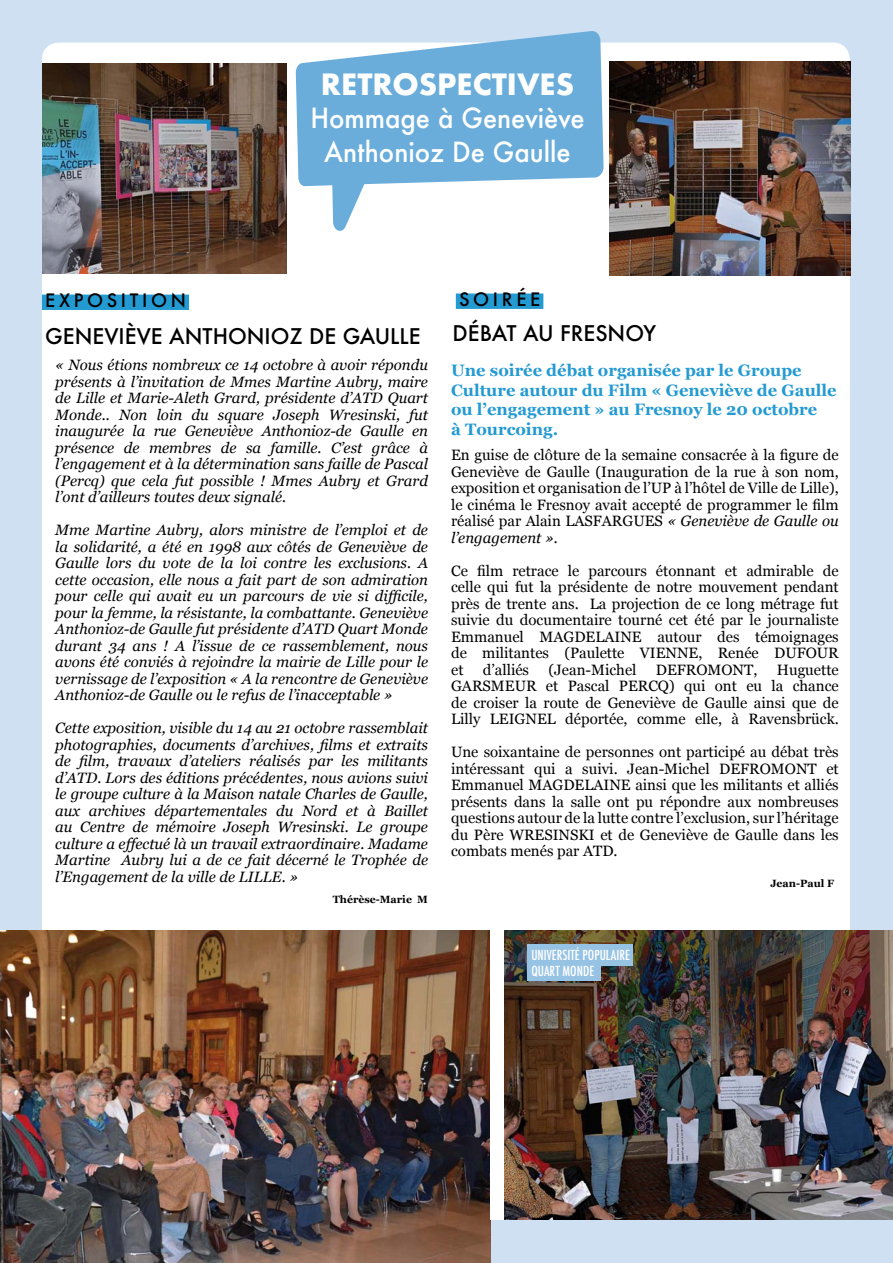
<style>
.page{position:relative;width:893px;height:1263px;background:#cee0f2}
.page>*{position:absolute;margin:0;border:0;box-sizing:border-box;transform-origin:0 0}
.t1{font:700 28.5px "Futura";color:#fff}
.t2{font:500 27px/34px "Futura";color:#fff;text-align:center;scale:.95 1}
.t3{font:500 21px "Futura";color:#000}
.t4{font:500 18px "Futura";letter-spacing:.2em;color:#000}
.t5{font:700 16.5px/19.5px "Georgia";color:#249ad2}
.t6{font:italic 15px/16.5px "Georgia";color:#000;text-align:justify}
.t7{font:15px/16.5px "Georgia";color:#000;text-align:justify}
.t8{font:500 condensed 13.5px/16.2px "Futura";color:#fff}
.t9{font:700 10.5px "Georgia";color:#000}
.s1{font-style:italic}
</style>
<div class="page">
<div style="left:42px;top:43px;width:808px;height:1176px;background:#fff;border-radius:17px"></div>
<div style="left:42px;top:295px;width:147px;height:15px;background:#249ad2"></div>
<svg style="left:296px;top:31px;width:308px;height:200px;fill:#6aaddb"></svg>
<img style="left:43px;top:63px;width:244px;height:210px">
<img style="left:609px;top:62px;width:241px;height:214px">
<div style="left:456px;top:293px;width:87px;height:16px;background:#249ad2"></div>
<img style="left:0;top:930px;width:490px;height:333px">
<img style="left:504px;top:930px;width:389px;height:290px">
<div style="left:490px;top:918px;width:14px;height:302px;background:#fff"></div>
<div style="left:527px;top:944px;width:106px;height:22px;background:#96c2e4"></div>
<div style="left:527px;top:959px;width:73px;height:21px;background:#96c2e4"></div>
<h1 class="t1" style="left:321px;top:64px;width:255px">RETROSPECTIVES</h1>
<h2 class="t2" style="left:310px;top:100px;width:290px">Hommage à Geneviève<br>Anthonioz De Gaulle</h2>
<p class="t4" style="left:45px;top:288px;width:142px">EXPOSITION</p>
<h3 class="t3" style="left:45px;top:322px;width:377px">GENEVIÈVE ANTHONIOZ DE GAULLE</h3>
<p class="t6" style="left:55px;top:356px;width:374px">« Nous étions nombreux ce 14 octobre à avoir répondu présents à l’invitation de Mmes Martine Aubry, maire de Lille et Marie-Aleth Grard, présidente d’ATD Quart Monde.. Non loin du square Joseph Wresinski, fut inaugurée la rue Geneviève Anthonioz-de Gaulle en présence de membres de sa famille. C’est grâce à l’engagement et à la détermination sans faille de Pascal (Percq) que cela fut possible ! Mmes Aubry et Grard l’ont d’ailleurs toutes deux signalé.</p>
<p class="t6" style="left:55px;top:521px;width:374px">Mme Martine Aubry, alors ministre de l’emploi et de la solidarité, a été en 1998 aux côtés de Geneviève de Gaulle lors du vote de la loi contre les exclusions. A cette occasion, elle nous a fait part de son admiration pour celle qui avait eu un parcours de vie si difficile, pour la femme, la résistante, la combattante. Geneviève Anthonioz-de Gaulle fut présidente d’ATD Quart Monde durant 34 ans ! A l’issue de ce rassemblement, nous avons été conviés à rejoindre la mairie de Lille pour le vernissage de l’exposition « A la rencontre de Geneviève Anthonioz-de Gaulle ou le refus de l’inacceptable »</p>
<p class="t6" style="left:55px;top:719px;width:374px">Cette exposition, visible du 14 au 21 octobre rassemblait photographies, documents d’archives, films et extraits de film, travaux d’ateliers réalisés par les militants d’ATD. Lors des éditions précédentes, nous avions suivi le groupe culture à la Maison natale Charles de Gaulle, aux archives départementales du Nord et à Baillet au Centre de mémoire Joseph Wresinski. Le groupe culture a effectué là un travail extraordinaire. Madame Martine Aubry lui a de ce fait décerné le Trophée de l’Engagement de la ville de LILLE. »</p>
<p class="t9" style="left:333px;top:892px;width:97px">Thérèse-Marie M</p>
<p class="t4" style="left:459px;top:286px;width:83px">SOIRÉE</p>
<h3 class="t3" style="left:453px;top:319px;width:205px">DÉBAT AU FRESNOY</h3>
<p class="t5" style="left:451px;top:360px;width:387px">Une soirée débat organisée par le Groupe Culture autour du Film « Geneviève de Gaulle ou l’engagement » au Fresnoy le 20 octobre<br>à Tourcoing.</p>
<p class="t7" style="left:451px;top:446px;width:389px">En guise de clôture de la semaine consacrée à la figure de Geneviève de Gaulle (Inauguration de la rue à son nom, exposition et organisation de l’UP à l’hôtel de Ville de Lille), le cinéma le Fresnoy avait accepté de programmer le film réalisé par Alain LASFARGUES <span class="s1">« Geneviève de Gaulle ou l’engagement ».</span></p>
<p class="t7" style="left:451px;top:562px;width:389px">Ce film retrace le parcours étonnant et admirable de celle qui fut la présidente de notre mouvement pendant près de trente ans. La projection de ce long métrage fut suivie du documentaire tourné cet été par le journaliste Emmanuel MAGDELAINE autour des témoignages de militantes (Paulette VIENNE, Renée DUFOUR et</p>
<p class="t7" style="left:483px;top:661px;width:48px">d’alliés</p>
<p class="t7" style="left:548px;top:661px;width:90px">(Jean-Michel</p>
<p class="t7" style="left:656px;top:661px;width:103px">DEFROMONT,</p>
<p class="t7" style="left:451px;top:661px;width:389px;text-indent:326px">Huguette GARSMEUR et Pascal PERCQ) qui ont eu la chance de croiser la route de Geneviève de Gaulle ainsi que de Lilly LEIGNEL déportée, comme elle, à Ravensbrück.</p>
<p class="t7" style="left:451px;top:743px;width:389px">Une soixantaine de personnes ont participé au débat très intéressant qui a suivi. Jean-Michel DEFROMONT et Emmanuel MAGDELAINE ainsi que les militants et alliés présents dans la salle ont pu répondre aux nombreuses questions autour de la lutte contre l’exclusion, sur l’héritage du Père WRESINSKI et de Geneviève de Gaulle dans les combats menés par ATD.</p>
<p class="t9" style="left:770px;top:875px;width:65px">Jean-Paul F</p>
<p class="t8" style="left:531px;top:947px;width:100px">UNIVERSITÉ POPULAIRE<br>QUART MONDE</p>
</div>
